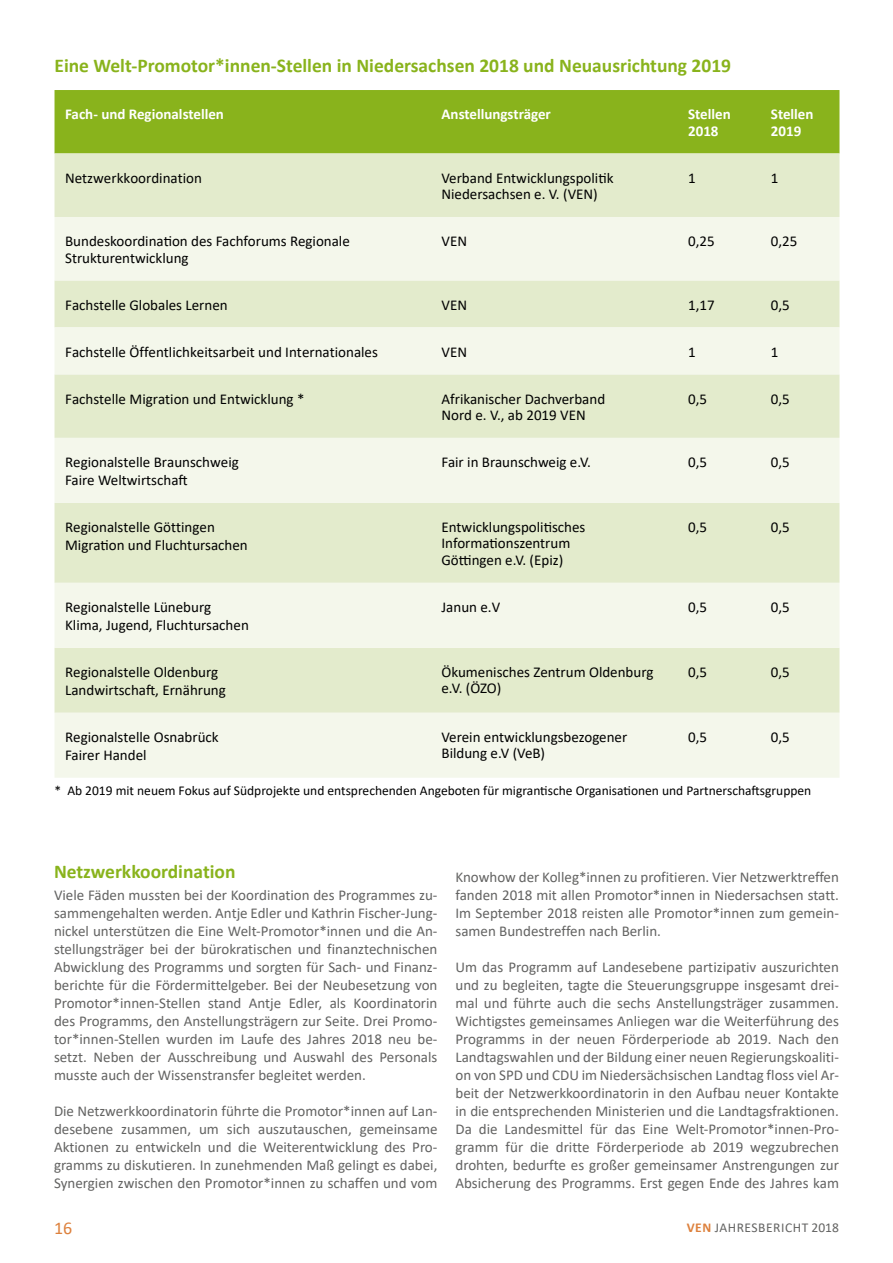
<style>
.page{position:relative;width:893px;height:1263px;background:#fff}
.page>*{position:absolute;margin:0;border:0;box-sizing:border-box;transform-origin:0 0}
.t1{font:700 19.5px "Calibri";color:#89b31c}
.t2{font:18px "Calibri";color:#dd813d}
.t3{font:15px/18px "Calibri";color:#636362;text-align:justify}
.t4{font:15px/16.5px "Calibri";color:#000}
.t5{font:700 15px/16.5px "Calibri";color:#fff}
.t6{font:13.5px "Calibri";color:#000}
.t7{font:13.5px "Calibri";letter-spacing:.04em;color:#636362}
.s1{font-weight:700;color:#dd813d}
</style>
<div class="page">
<div style="left:55px;top:90px;width:784px;height:63px;background:#89b31c"></div>
<div style="left:55px;top:153px;width:784px;height:64px;background:#e3ebcc"></div>
<svg style="left:55px;top:217px;width:784px;height:561px;background:#ecf1dd"></svg>
<h1 class="t1" style="left:55px;top:52px;width:678px">Eine Welt-Promotor*innen-Stellen in Niedersachsen 2018 und Neuausrichtung 2019</h1>
<p class="t5" style="left:65px;top:106px;width:160px">Fach- und Regionalstellen</p>
<p class="t5" style="left:441px;top:106px;width:111px">Anstellungsträger</p>
<p class="t5" style="left:688px;top:106px;width:44px">Stellen<br>2018</p>
<p class="t5" style="left:771px;top:106px;width:44px">Stellen<br>2019</p>
<p class="t4" style="left:65px;top:169px;width:138px">Netzwerkkoordination</p>
<p class="t4" style="left:441px;top:169px;width:174px">Verband Entwicklungspolitik<br>Niedersachsen e. V. (VEN)</p>
<p class="t4" style="left:688px;top:169px;width:9px">1</p>
<p class="t4" style="left:771px;top:169px;width:9px">1</p>
<p class="t4" style="left:65px;top:232px;width:286px">Bundeskoordination des Fachforums Regionale<br>Strukturentwicklung</p>
<p class="t4" style="left:441px;top:232px;width:27px">VEN</p>
<p class="t4" style="left:688px;top:232px;width:28px">0,25</p>
<p class="t4" style="left:771px;top:232px;width:28px">0,25</p>
<p class="t4" style="left:65px;top:296px;width:164px">Fachstelle Globales Lernen</p>
<p class="t4" style="left:441px;top:296px;width:27px">VEN</p>
<p class="t4" style="left:688px;top:296px;width:28px">1,17</p>
<p class="t4" style="left:771px;top:296px;width:20px">0,5</p>
<p class="t4" style="left:65px;top:343px;width:314px">Fachstelle Öffentlichkeitsarbeit und Internationales</p>
<p class="t4" style="left:441px;top:343px;width:27px">VEN</p>
<p class="t4" style="left:688px;top:343px;width:9px">1</p>
<p class="t4" style="left:771px;top:343px;width:9px">1</p>
<p class="t4" style="left:65px;top:390px;width:241px">Fachstelle Migration und Entwicklung *</p>
<p class="t4" style="left:441px;top:390px;width:165px">Afrikanischer Dachverband<br>Nord e. V., ab 2019 VEN</p>
<p class="t4" style="left:688px;top:390px;width:20px">0,5</p>
<p class="t4" style="left:771px;top:390px;width:20px">0,5</p>
<p class="t4" style="left:65px;top:453px;width:175px;line-height:18px">Regionalstelle Braunschweig<br>Faire Weltwirtschaft</p>
<p class="t4" style="left:441px;top:453px;width:151px">Fair in Braunschweig e.V.</p>
<p class="t4" style="left:688px;top:453px;width:20px">0,5</p>
<p class="t4" style="left:771px;top:453px;width:20px">0,5</p>
<p class="t4" style="left:65px;top:518px;width:184px;line-height:18px">Regionalstelle Göttingen<br>Migration und Fluchtursachen</p>
<p class="t4" style="left:441px;top:518px;width:145px">Entwicklungspolitisches<br>Informationszentrum<br>Göttingen e.V. (Epiz)</p>
<p class="t4" style="left:688px;top:518px;width:20px">0,5</p>
<p class="t4" style="left:771px;top:518px;width:20px">0,5</p>
<p class="t4" style="left:65px;top:597px;width:185px;line-height:18px">Regionalstelle Lüneburg<br>Klima, Jugend, Fluchtursachen</p>
<p class="t4" style="left:441px;top:598px;width:60px">Janun e.V</p>
<p class="t4" style="left:688px;top:598px;width:20px">0,5</p>
<p class="t4" style="left:771px;top:598px;width:20px">0,5</p>
<p class="t4" style="left:65px;top:662px;width:162px;line-height:18px">Regionalstelle Oldenburg<br>Landwirtschaft, Ernährung</p>
<p class="t4" style="left:441px;top:663px;width:213px">Ökumenisches Zentrum Oldenburg e.V. (ÖZO)</p>
<p class="t4" style="left:688px;top:663px;width:20px">0,5</p>
<p class="t4" style="left:771px;top:663px;width:20px">0,5</p>
<p class="t4" style="left:65px;top:727px;width:155px;line-height:18px">Regionalstelle Osnabrück<br>Fairer Handel</p>
<p class="t4" style="left:441px;top:728px;width:187px">Verein entwicklungsbezogener<br>Bildung e.V (VeB)</p>
<p class="t4" style="left:688px;top:728px;width:20px">0,5</p>
<p class="t4" style="left:771px;top:728px;width:20px">0,5</p>
<p class="t6" style="left:55px;top:781px;width:758px">* Ab 2019 mit neuem Fokus auf Südprojekte und entsprechenden Angeboten für migrantische Organisationen und Partnerschaftsgruppen</p>
<h1 class="t1" style="left:54px;top:857px;width:183px">Netzwerkkoordination</h1>
<p class="t3" style="left:54px;top:886px;width:385px">Viele Fäden mussten bei der Koordination des Programmes zu&shy;sammengehalten werden. Antje Edler und Kathrin Fischer-Jung&shy;nickel unterstützen die Eine Welt-Promotor*innen und die An&shy;stellungsträger bei der bürokratischen und finanztechnischen Abwicklung des Programms und sorgten für Sach- und Finanz&shy;berichte für die Fördermittelgeber. Bei der Neubesetzung von Promotor*innen-Stellen stand Antje Edler, als Koordinatorin des Programms, den Anstellungsträgern zur Seite. Drei Promo&shy;tor*innen-Stellen wurden im Laufe des Jahres 2018 neu be&shy;setzt. Neben der Ausschreibung und Auswahl des Personals musste auch der Wissenstransfer begleitet werden.</p>
<p class="t3" style="left:54px;top:1102px;width:385px">Die Netzwerkkoordinatorin führte die Promotor*innen auf Lan&shy;desebene zusammen, um sich auszutauschen, gemeinsame Aktionen zu entwickeln und die Weiterentwicklung des Pro&shy;gramms zu diskutieren. In zunehmenden Maß gelingt es dabei, Synergien zwischen den Promotor*innen zu schaffen und vom</p>
<p class="t3" style="left:455px;top:868px;width:385px">Knowhow der Kolleg*innen zu profitieren. Vier Netzwerktreffen fanden 2018 mit allen Promotor*innen in Niedersachsen statt.<br>Im September 2018 reisten alle Promotor*innen zum gemein&shy;samen Bundestreffen nach Berlin.</p>
<p class="t3" style="left:455px;top:958px;width:385px">Um das Programm auf Landesebene partizipativ auszurichten und zu begleiten, tagte die Steuerungsgruppe insgesamt drei&shy;mal und führte auch die sechs Anstellungsträger zusammen.<br>Wichtigstes gemeinsames Anliegen war die Weiterführung des Programms in der neuen Förderperiode ab 2019. Nach den Landtagswahlen und der Bildung einer neuen Regierungskoaliti&shy;on von SPD und CDU im Niedersächsischen Landtag floss viel Ar&shy;beit der Netzwerkkoordinatorin in den Aufbau neuer Kontakte in die entsprechenden Ministerien und die Landtagsfraktionen.<br>Da die Landesmittel für das Eine Welt-Promotor*innen-Pro&shy;gramm für die dritte Förderperiode ab 2019 wegzubrechen drohten, bedurfte es großer gemeinsamer Anstrengungen zur Absicherung des Programms. Erst gegen Ende des Jahres kam</p>
<p class="t2" style="left:54px;top:1215px;width:20px">16</p>
<p class="t7" style="left:687px;top:1218px;width:154px"><span class="s1">VEN</span> JAHRESBERICHT 2018</p>
</div>
